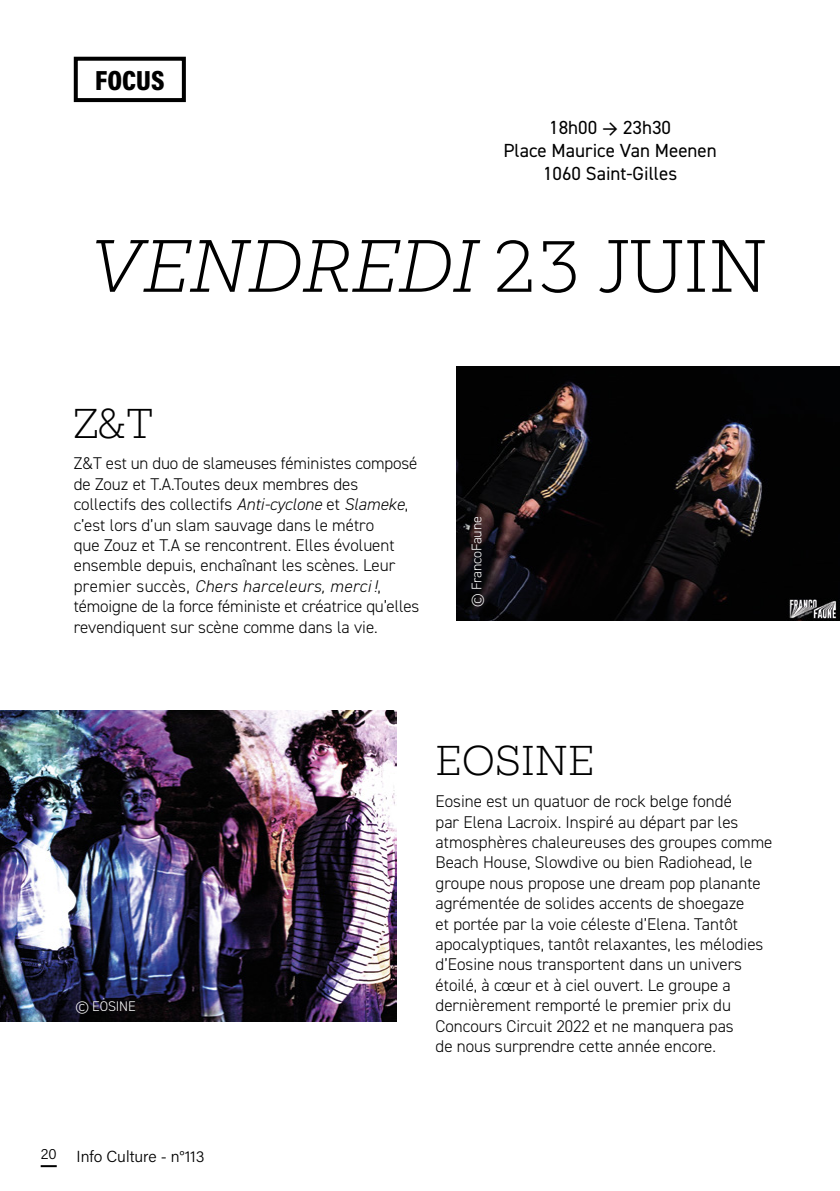
<style>
.page{position:relative;width:840px;height:1191px;background:#fff}
.page>*{position:absolute;margin:0;border:0;box-sizing:border-box;transform-origin:0 0}
.t1{font:italic 300 68px "Mokoko";color:#000}
.t2{font:300 38px "Mokoko";color:#000}
.t3{font:900 28px "Acumin Pro Cond";color:#000}
.t4{font:19px/22.8px "DIN2014";color:#000;text-align:center}
.t5{font:300 17px/20.4px "DIN2014";color:#000}
.t6{font:300 16px "Acumin Pro";letter-spacing:-.005em;color:#000}
.t7{font:300 14px "DIN2014";letter-spacing:-.01em;color:#fff}
.s1{font-style:normal}
.s2{font-style:italic}
.s3{font-size:15px}
</style>
<div class="page">
<img style="left:0;top:710px;width:396px;height:312px">
<img style="left:456px;top:366px;width:383px;height:254px">
<svg style="left:41px;top:1165px;width:16px;height:2px"></svg>
<div style="left:74px;top:57px;width:112px;height:45px;border:4px solid #000"></div>
<h3 class="t3" style="left:95px;top:62px;width:71px">FOCUS</h3>
<p class="t4" style="left:503px;top:116px;width:215px">18h00 → 23h30<br>Place Maurice Van Meenen<br>1060 Saint-Gilles</p>
<h1 class="t1" style="left:89px;top:221px;width:680px">VENDREDI <span class="s1">23 JUIN</span></h1>
<h2 class="t2" style="left:74px;top:398px;width:81px">Z&amp;T</h2>
<p class="t5" style="left:74px;top:453px;width:347px">Z&amp;T est un duo de slameuses féministes composé de Zouz et T.A.Toutes deux membres des collectifs des collectifs <span class="s2">Anti-cyclone</span> et <span class="s2">Slameke</span>, c’est lors d’un slam sauvage dans le métro<br>que Zouz et T.A se rencontrent. Elles évoluent ensemble depuis, enchaînant les scènes. Leur premier succès, <span class="s2">Chers harceleurs, merci !</span>, témoigne de la force féministe et créatrice qu’elles revendiquent sur scène comme dans la vie.</p>
<p class="t7" style="left:468px;top:607px;width:92px;rotate:-90deg">© FrancoFaune</p>
<p class="t7" style="left:75px;top:998px;width:62px">© EOSINE</p>
<p class="t6" style="left:41px;top:1145px;width:165px"><span class="s3">20</span> Info Culture - n°113</p>
<h2 class="t2" style="left:435px;top:735px;width:160px">EOSINE</h2>
<p class="t5" style="left:435px;top:791px;width:338px">Eosine est un quatuor de rock belge fondé<br>par Elena Lacroix. Inspiré au départ par les atmosphères chaleureuses des groupes comme Beach House, Slowdive ou bien Radiohead, le groupe nous propose une dream pop planante agrémentée de solides accents de shoegaze<br>et portée par la voie céleste d’Elena. Tantôt apocalyptiques, tantôt relaxantes, les mélodies d’Eosine nous transportent dans un univers étoilé, à cœur et à ciel ouvert. Le groupe a dernièrement remporté le premier prix du Concours Circuit 2022 et ne manquera pas<br>de nous surprendre cette année encore.</p>
</div>
